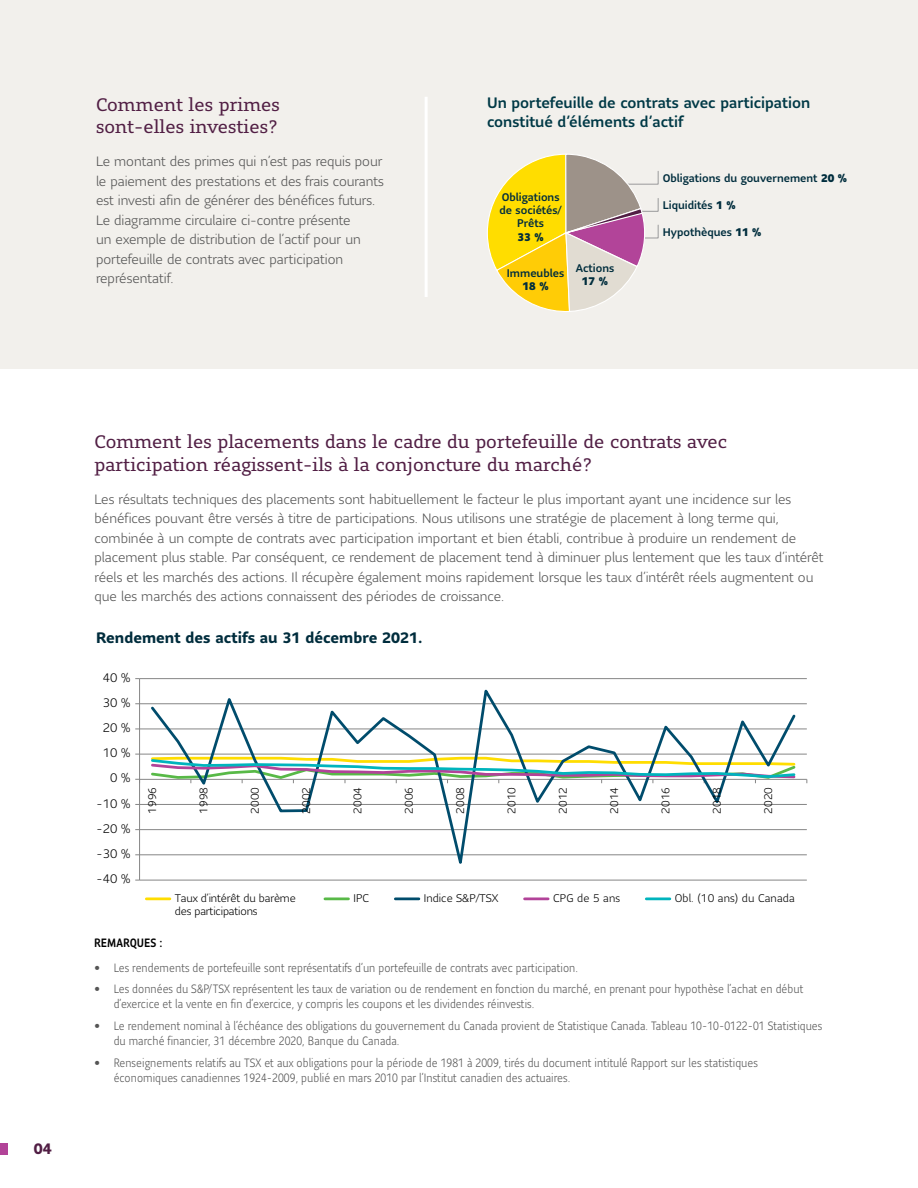
<style>
.page{position:relative;width:918px;height:1188px;background:#fff}
.page>*{position:absolute;margin:0;border:0;box-sizing:border-box;transform-origin:0 0}
.t1{font:18px/22.5px "Sun Life Serif";color:#511e44}
.t2{font:500 15px/19.5px "Sun Life Sans";color:#003946}
.t3{font:700 15px "Sun Life Sans";color:#002d3d}
.t4{font:700 15px "Sun Life Sans";color:#511e44}
.t5{font:300 13.5px/19.5px "Sun Life Sans";color:#555}
.t6{font:300 12.3px "Sun Life Sans";color:#000}
.t7{font:300 12px/15px "Sun Life Sans Condensed";letter-spacing:.005em;color:#555}
.t8{font:500 12px "Sun Life Sans Condensed";letter-spacing:.005em;color:#000}
.t9{font:300 11.1px/13.2px "Sun Life Sans";letter-spacing:-.005em;color:#000}
.t10{font:500 10.95px/13.2px "Sun Life Sans";color:#002d3d;text-align:center}
.t11{font:900 10.95px "Sun Life Sans";color:#002d3d}
.s1{font-weight:900}
</style>
<div class="page">
<div style="left:0;top:1144px;width:8px;height:11px;background:#b24398"></div>
<div style="left:0;top:0;width:918px;height:368px;background:#f2f0ec"></div>
<hr style="left:425px;top:97px;width:3px;height:200px;background:#fff">
<svg style="left:487px;top:154px;width:172px;height:158px"></svg>
<svg style="left:135px;top:678px;width:673px;height:223px"></svg>
<h1 class="t1" style="left:96px;top:93px;width:186px">Comment les primes sont-elles investies?</h1>
<p class="t5" style="left:96px;top:151px;width:289px">Le montant des primes qui n’est pas requis pour le paiement des prestations et des frais courants est investi afin de générer des bénéfices futurs.<br>Le diagramme circulaire ci-contre présente<br>un exemple de distribution de l’actif pour un portefeuille de contrats avec participation représentatif.</p>
<p class="t2" style="left:487px;top:92px;width:325px">Un portefeuille de contrats avec participation constitué d’éléments d’actif</p>
<p class="t10" style="left:499px;top:190px;width:64px">Obligations de sociétés/<br>Prêts</p>
<p class="t11" style="left:518px;top:229px;width:28px">33 %</p>
<p class="t10" style="left:507px;top:266px;width:59px">Immeubles</p>
<p class="t11" style="left:523px;top:278px;width:28px">18 %</p>
<p class="t10" style="left:576px;top:261px;width:40px">Actions</p>
<p class="t11" style="left:582px;top:274px;width:28px">17 %</p>
<p class="t10" style="left:663px;top:171px;width:186px">Obligations du gouvernement <span class="s1">20 %</span></p>
<p class="t10" style="left:663px;top:198px;width:74px">Liquidités <span class="s1">1 %</span></p>
<p class="t10" style="left:663px;top:225px;width:100px">Hypothèques <span class="s1">11 %</span></p>
<p class="t4" style="left:34px;top:1139px;width:19px">04</p>
<h1 class="t1" style="left:95px;top:430px;width:634px">Comment les placements dans le cadre du portefeuille de contrats avec participation réagissent-ils à la conjoncture du marché?</h1>
<p class="t5" style="left:95px;top:489px;width:731px">Les résultats techniques des placements sont habituellement le facteur le plus important ayant une incidence sur les bénéfices pouvant être versés à titre de participations. Nous utilisons une stratégie de placement à long terme qui, combinée à un compte de contrats avec participation important et bien établi, contribue à produire un rendement de placement plus stable. Par conséquent, ce rendement de placement tend à diminuer plus lentement que les taux d’intérêt réels et les marchés des actions. Il récupère également moins rapidement lorsque les taux d’intérêt réels augmentent ou que les marchés des actions connaissent des périodes de croissance.</p>
<p class="t3" style="left:96px;top:627px;width:328px">Rendement des actifs au 31 décembre 2021.</p>
<p class="t6" style="left:103px;top:669px;width:29px">40 %</p>
<p class="t6" style="left:103px;top:694px;width:29px">30 %</p>
<p class="t6" style="left:103px;top:719px;width:29px">20 %</p>
<p class="t6" style="left:103px;top:745px;width:29px">10 %</p>
<p class="t6" style="left:110px;top:770px;width:22px">0 %</p>
<p class="t6" style="left:97px;top:795px;width:35px">-10 %</p>
<p class="t6" style="left:97px;top:820px;width:35px">-20 %</p>
<p class="t6" style="left:97px;top:845px;width:35px">-30 %</p>
<p class="t6" style="left:97px;top:871px;width:35px">-40 %</p>
<p class="t9" style="left:146px;top:814px;width:28px;rotate:-90deg">1996</p>
<p class="t9" style="left:197px;top:814px;width:28px;rotate:-90deg">1998</p>
<p class="t9" style="left:248px;top:814px;width:28px;rotate:-90deg">2000</p>
<p class="t9" style="left:299px;top:814px;width:28px;rotate:-90deg">2002</p>
<p class="t9" style="left:351px;top:814px;width:28px;rotate:-90deg">2004</p>
<p class="t9" style="left:402px;top:814px;width:28px;rotate:-90deg">2006</p>
<p class="t9" style="left:453px;top:814px;width:28px;rotate:-90deg">2008</p>
<p class="t9" style="left:505px;top:814px;width:28px;rotate:-90deg">2010</p>
<p class="t9" style="left:556px;top:814px;width:28px;rotate:-90deg">2012</p>
<p class="t9" style="left:607px;top:814px;width:28px;rotate:-90deg">2014</p>
<p class="t9" style="left:659px;top:814px;width:28px;rotate:-90deg">2016</p>
<p class="t9" style="left:710px;top:814px;width:28px;rotate:-90deg">2018</p>
<p class="t9" style="left:761px;top:814px;width:28px;rotate:-90deg">2020</p>
<p class="t9" style="left:175px;top:891px;width:123px">Taux d’intérêt du barème des participations</p>
<p class="t9" style="left:353px;top:891px;width:17px">IPC</p>
<p class="t9" style="left:424px;top:891px;width:76px">Indice S&amp;P/TSX</p>
<p class="t9" style="left:553px;top:891px;width:69px">CPG de 5 ans</p>
<p class="t9" style="left:675px;top:891px;width:121px">Obl. (10 ans) du Canada</p>
<p class="t8" style="left:94px;top:934px;width:70px">REMARQUES :</p>
<p class="t7" style="left:94px;top:960px;width:485px">• Les rendements de portefeuille sont représentatifs d’un portefeuille de contrats avec participation.</p>
<p class="t7" style="left:114px;top:981px;width:691px;text-indent:-20px">• Les données du S&amp;P/TSX représentent les taux de variation ou de rendement en fonction du marché, en prenant pour hypothèse l’achat en début d’exercice et la vente en fin d’exercice, y compris les coupons et les dividendes réinvestis.</p>
<p class="t7" style="left:114px;top:1018px;width:710px;text-indent:-20px">• Le rendement nominal à l’échéance des obligations du gouvernement du Canada provient de Statistique Canada. Tableau 10-10-0122-01 Statistiques du marché financier, 31 décembre 2020, Banque du Canada.</p>
<p class="t7" style="left:114px;top:1055px;width:646px;text-indent:-20px">• Renseignements relatifs au TSX et aux obligations pour la période de 1981 à 2009, tirés du document intitulé Rapport sur les statistiques économiques canadiennes 1924-2009, publié en mars 2010 par l’Institut canadien des actuaires.</p>
</div>
